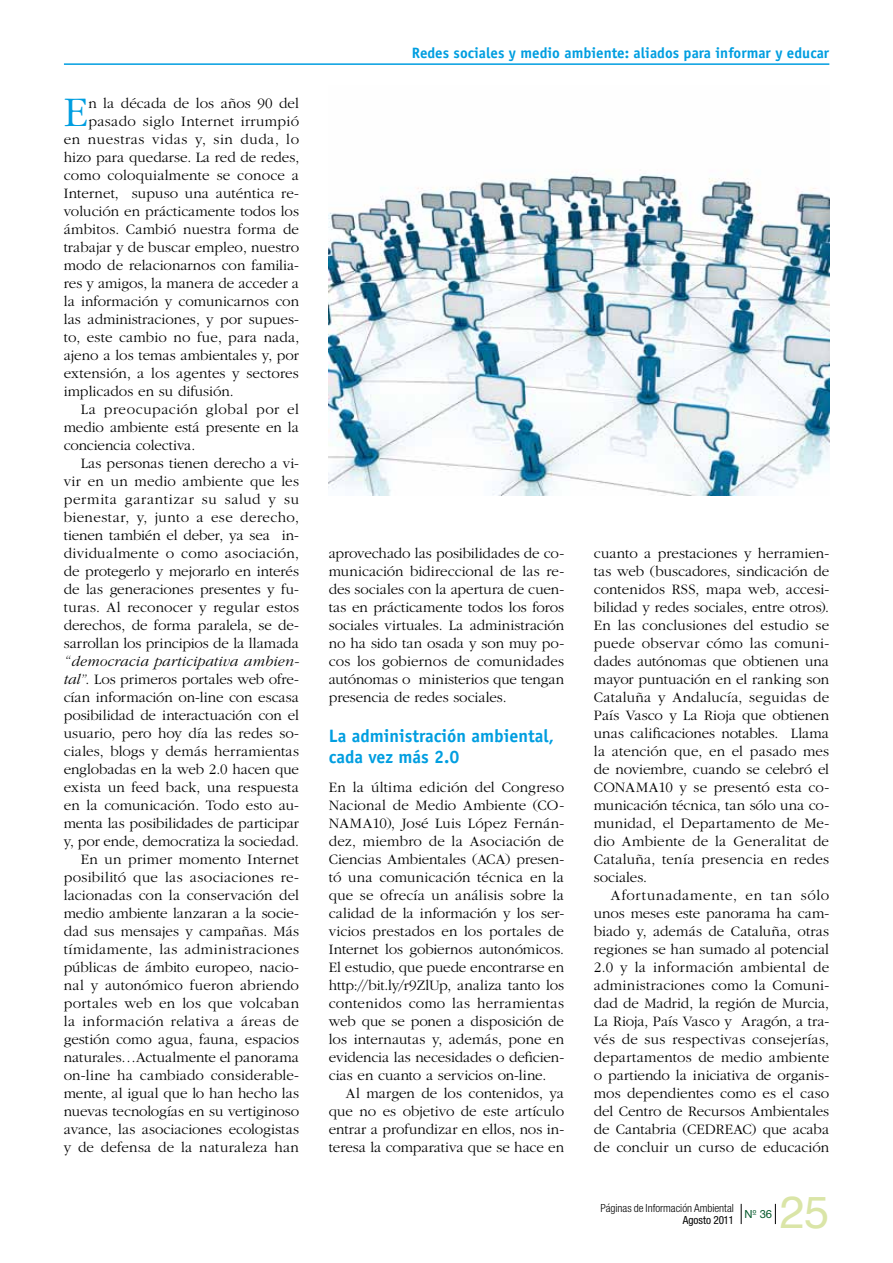
<style>
.page{position:relative;width:893px;height:1263px;background:#fff}
.page>*{position:absolute;margin:0;border:0;box-sizing:border-box;transform-origin:0 0}
.t1{font:45px "Helvetica";color:#dae5a7}
.t2{font:300 43.95px "ITC Garamond Std";color:#009ee0}
.t3{font:700 18px/21.6px "Officina Sans Std";color:#009ee0}
.t4{font:300 15px/18px "ITC Garamond Std";letter-spacing:.005em;color:#000;text-align:justify}
.t5{font:700 15px "Officina Sans Std";color:#009ee0}
.t6{font:300 15px "ITC Garamond Std";letter-spacing:.035em;color:#000}
.t7{font:300 15px "ITC Garamond Std";letter-spacing:.03em;color:#000}
.t8{font:300 15px "ITC Garamond Std";letter-spacing:.045em;color:#000}
.t9{font:12px "NH47";color:#000}
.t10{font:12px "NH57";color:#000}
.t11{font:12px "NH55";color:#005628}
.s1{font-style:italic}
</style>
<div class="page">
<svg style="left:741px;top:1204px;width:1px;height:20px"></svg>
<svg style="left:775px;top:1204px;width:1px;height:20px"></svg>
<hr style="left:64px;top:63px;width:765px;height:2px;background:#009ee0">
<img style="left:329px;top:174px;width:500px;height:322px">
<h2 class="t2" style="left:64px;top:89px;width:26px">E</h2>
<p class="t4" style="left:88px;top:94px;width:212px">n la década de los años 90 del</p>
<p class="t4" style="left:88px;top:112px;width:212px">pasado siglo Internet irrumpió</p>
<p class="t6" style="left:64px;top:131px;width:237px">en nuestras vidas y, sin duda, lo</p>
<p class="t4" style="left:64px;top:148px;width:237px">hizo para quedarse. La red de redes,</p>
<p class="t4" style="left:64px;top:166px;width:237px">como coloquialmente se conoce a</p>
<p class="t4" style="left:64px;top:184px;width:237px">Internet, supuso una auténtica re-</p>
<p class="t4" style="left:64px;top:202px;width:237px">volución en prácticamente todos los</p>
<p class="t4" style="left:64px;top:220px;width:237px">ámbitos. Cambió nuestra forma de</p>
<p class="t4" style="left:64px;top:238px;width:237px">trabajar y de buscar empleo, nuestro</p>
<p class="t4" style="left:64px;top:256px;width:237px">modo de relacionarnos con familia-</p>
<p class="t4" style="left:64px;top:274px;width:237px">res y amigos, la manera de acceder a</p>
<p class="t4" style="left:64px;top:292px;width:237px">la información y comunicarnos con</p>
<p class="t4" style="left:64px;top:310px;width:237px">las administraciones, y por supues-</p>
<p class="t4" style="left:64px;top:328px;width:237px">to, este cambio no fue, para nada,</p>
<p class="t4" style="left:64px;top:346px;width:237px">ajeno a los temas ambientales y, por</p>
<p class="t4" style="left:64px;top:364px;width:237px">extensión, a los agentes y sectores</p>
<p class="t4" style="left:64px;top:382px;width:172px">implicados en su difusión.</p>
<p class="t6" style="left:81px;top:401px;width:220px">La preocupación global por el</p>
<p class="t4" style="left:64px;top:418px;width:237px">medio ambiente está presente en la</p>
<p class="t4" style="left:64px;top:436px;width:133px">conciencia colectiva.</p>
<p class="t4" style="left:81px;top:454px;width:220px">Las personas tienen derecho a vi-</p>
<p class="t4" style="left:64px;top:472px;width:237px">vir en un medio ambiente que les</p>
<p class="t8" style="left:64px;top:491px;width:237px">permita garantizar su salud y su</p>
<p class="t7" style="left:64px;top:509px;width:237px">bienestar, y, junto a ese derecho,</p>
<p class="t4" style="left:64px;top:526px;width:237px">tienen también el deber, ya sea in-</p>
<p class="t4" style="left:64px;top:544px;width:237px">dividualmente o como asociación,</p>
<p class="t4" style="left:64px;top:562px;width:237px">de protegerlo y mejorarlo en interés</p>
<p class="t4" style="left:64px;top:580px;width:237px">de las generaciones presentes y fu-</p>
<p class="t4" style="left:64px;top:598px;width:237px">turas. Al reconocer y regular estos</p>
<p class="t4" style="left:64px;top:616px;width:237px">derechos, de forma paralela, se de-</p>
<p class="t4" style="left:64px;top:634px;width:237px">sarrollan los principios de la llamada</p>
<p class="t4" style="left:64px;top:652px;width:237px;text-align:right"><span class="s1">“democracia participativa ambien&shy;tal”</span>. Los primeros portales web ofre&shy;cían información on-line con escasa posibilidad de interactuación con el usuario, pero hoy día las redes so&shy;ciales, blogs y demás herramientas englobadas en la web 2.0 hacen que exista un feed back, una respuesta en la comunicación. Todo esto au&shy;menta las posibilidades de participar y, por ende, democratiza la sociedad.<br>En un primer momento Internet posibilitó que las asociaciones re&shy;lacionadas con la conservación del medio ambiente lanzaran a la socie&shy;dad sus mensajes y campañas. Más tímidamente, las administraciones públicas de ámbito europeo, nacio&shy;nal y autonómico fueron abriendo portales web en los que volcaban la información relativa a áreas de gestión como agua, fauna, espacios naturales…Actualmente el panorama on-line ha cambiado considerable&shy;mente, al igual que lo han hecho las nuevas tecnologías en su vertiginoso avance, las asociaciones ecologistas y de defensa de la naturaleza han</p>
<p class="t5" style="left:412px;top:44px;width:419px">Redes sociales y medio ambiente: aliados para informar y educar</p>
<p class="t4" style="left:329px;top:544px;width:237px">aprovechado las posibilidades de co&shy;municación bidireccional de las re&shy;des sociales con la apertura de cuen&shy;tas en prácticamente todos los foros sociales virtuales. La administración no ha sido tan osada y son muy po&shy;cos los gobiernos de comunidades autónomas o ministerios que tengan presencia de redes sociales.</p>
<p class="t3" style="left:329px;top:724px;width:227px">La administración ambiental, cada vez más 2.0</p>
<p class="t4" style="left:329px;top:778px;width:237px">En la última edición del Congreso Nacional de Medio Ambiente (CO-NAMA10), José Luis López Fernán&shy;dez, miembro de la Asociación de Ciencias Ambientales (ACA) presen&shy;tó una comunicación técnica en la que se ofrecía un análisis sobre la calidad de la información y los ser&shy;vicios prestados en los portales de Internet los gobiernos autonómicos.<br>El estudio, que puede encontrarse en http://bit.ly/r9ZlUp, analiza tanto los contenidos como las herramientas web que se ponen a disposición de los internautas y, además, pone en evidencia las necesidades o deficien&shy;cias en cuanto a servicios on-line.</p>
<p class="t4" style="left:329px;top:1084px;width:237px;text-indent:17px">Al margen de los contenidos, ya que no es objetivo de este artículo entrar a profundizar en ellos, nos in&shy;teresa la comparativa que se hace en</p>
<p class="t4" style="left:594px;top:544px;width:237px">cuanto a prestaciones y herramien&shy;tas web (buscadores, sindicación de contenidos RSS, mapa web, accesi&shy;bilidad y redes sociales, entre otros).<br>En las conclusiones del estudio se puede observar cómo las comuni&shy;dades autónomas que obtienen una mayor puntuación en el ranking son Cataluña y Andalucía, seguidas de País Vasco y La Rioja que obtienen unas calificaciones notables. Llama la atención que, en el pasado mes de noviembre, cuando se celebró el CONAMA10 y se presentó esta co&shy;municación técnica, tan sólo una co&shy;munidad, el Departamento de Me&shy;dio Ambiente de la Generalitat de Cataluña, tenía presencia en redes sociales.</p>
<p class="t4" style="left:594px;top:886px;width:237px;text-indent:17px">Afortunadamente, en tan sólo unos meses este panorama ha cam&shy;biado y, además de Cataluña, otras regiones se han sumado al potencial 2.0 y la información ambiental de administraciones como la Comuni&shy;dad de Madrid, la región de Murcia, La Rioja, País Vasco y Aragón, a tra&shy;vés de sus respectivas consejerías, departamentos de medio ambiente o partiendo la iniciativa de organis&shy;mos dependientes como es el caso del Centro de Recursos Ambientales de Cantabria (CEDREAC) que acaba de concluir un curso de educación</p>
<p class="t9" style="left:600px;top:1200px;width:135px">Páginas de Información Ambiental</p>
<p class="t10" style="left:683px;top:1212px;width:52px">Agosto 2011</p>
<p class="t11" style="left:744px;top:1205px;width:29px">Nº 36</p>
<h1 class="t1" style="left:780px;top:1178px;width:51px">25</h1>
</div>
